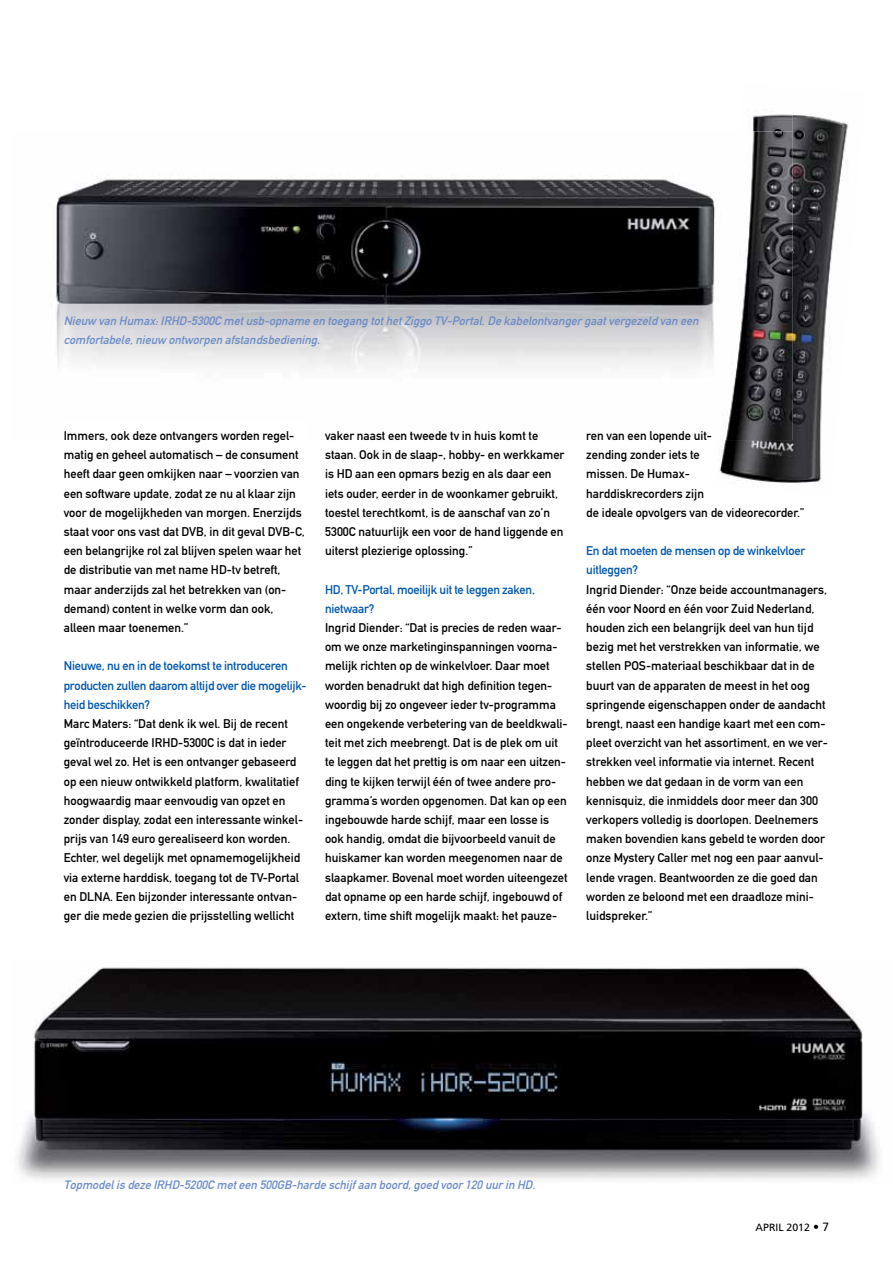
<style>
.page{position:relative;width:893px;height:1263px;background:#fff}
.page>*{position:absolute;margin:0;border:0;box-sizing:border-box;transform-origin:0 0}
.t1{font:12.45px/19.2px "DIN Mittelschrift Alternate";color:#000}
.t2{font:12.45px/19.2px "DIN Mittelschrift Alternate";letter-spacing:-.02em;color:#0058a9}
.t3{font:italic 12px/19.2px "DIN Mittelschrift Alternate";color:#6c8cc7}
.t4{font:10.5px "Frutiger";color:#000}
.s1{font-size:12px}
</style>
<div class="page">
<img style="left:18px;top:967px;width:862px;height:213px">
<img style="left:55px;top:174px;width:655px;height:195px">
<img style="left:710px;top:114px;width:139px;height:370px">
<img style="left:739px;top:114px;width:54px;height:17px">
<img style="left:714px;top:131px;width:79px;height:309px">
<p class="t3" style="left:64px;top:311px;width:639px">Nieuw van Humax:IRHD-5300C metusb-opname en toegang tothetZiggo TV-Portal.De kabelontvangergaatvergezeld van een comfortabele,nieuw ontworpen afstandsbediening.</p>
<p class="t1" style="left:64px;top:426px;width:243px">Immers, ook deze ontvangers worden regel&shy;matig en geheel automatisch – de consument heeft daar geen omkijken naar – voorzien van een software update, zodat ze nu al klaar zijn voor de mogelijkheden van morgen. Enerzijds staat voor ons vast dat DVB, in dit geval DVB-C, een belangrijke rol zal blijven spelen waar het de distributie van met name HD-tv betreft, maar anderzijds zal het betrekken van (on&shy;demand) content in welke vorm dan ook, alleen maar toenemen.”</p>
<p class="t2" style="left:64px;top:656px;width:244px">Nieuwe, nu en in de toekomst te introduceren producten zullen daarom altijd over die mogelijk&shy;heid beschikken?</p>
<p class="t1" style="left:64px;top:714px;width:241px">Marc Maters: “Dat denk ik wel. Bij de recent geïntroduceerde IRHD-5300C is dat in ieder geval wel zo. Het is een ontvanger gebaseerd op een nieuw ontwikkeld platform, kwalitatief hoogwaardig maar eenvoudig van opzet en zonder display, zodat een interessante winkel&shy;prijs van 149 euro gerealiseerd kon worden.<br>Echter, wel degelijk met opnamemogelijkheid via externe harddisk, toegang tot de TV-Portal en DLNA. Een bijzonder interessante ontvan&shy;ger die mede gezien die prijsstelling wellicht</p>
<p class="t1" style="left:325px;top:426px;width:241px">vaker naast een tweede tv in huis komt te staan. Ook in de slaap-, hobby- en werkkamer is HD aan een opmars bezig en als daar een iets ouder, eerder in de woonkamer gebruikt, toestel terechtkomt, is de aanschaf van zo’n 5300C natuurlijk een voor de hand liggende en uiterst plezierige oplossing.”</p>
<p class="t2" style="left:325px;top:579px;width:211px">HD, TV-Portal, moeilijk uit te leggen zaken, nietwaar?</p>
<p class="t1" style="left:325px;top:618px;width:244px">Ingrid Diender: “Dat is precies de reden waar&shy;om we onze marketinginspanningen voorna&shy;melijk richten op de winkelvloer. Daar moet worden benadrukt dat high definition tegen&shy;woordig bij zo ongeveer ieder tv-programma een ongekende verbetering van de beeldkwali&shy;teit met zich meebrengt. Dat is de plek om uit te leggen dat het prettig is om naar een uitzen&shy;ding te kijken terwijl één of twee andere pro&shy;gramma’s worden opgenomen. Dat kan op een ingebouwde harde schijf, maar een losse is ook handig, omdat die bijvoorbeeld vanuit de huiskamer kan worden meegenomen naar de slaapkamer. Bovenal moet worden uiteengezet dat opname op een harde schijf, ingebouwd of extern, time shift mogelijk maakt: het pauze-</p>
<p class="t1" style="left:586px;top:426px;width:219px">ren van een lopende uit-<br>zending zonder iets te<br>missen. De Humax-<br>harddiskrecorders zijn<br>de ideale opvolgers van de videorecorder.”</p>
<p class="t2" style="left:586px;top:541px;width:220px">En dat moeten de mensen op de winkelvloer uitleggen?</p>
<p class="t1" style="left:586px;top:579px;width:243px">Ingrid Diender: “Onze beide accountmanagers, één voor Noord en één voor Zuid Nederland, houden zich een belangrijk deel van hun tijd bezig met het verstrekken van informatie, we stellen POS-materiaal beschikbaar dat in de buurt van de apparaten de meest in het oog springende eigenschappen onder de aandacht brengt, naast een handige kaart met een com&shy;pleet overzicht van het assortiment, en we ver&shy;strekken veel informatie via internet. Recent hebben we dat gedaan in de vorm van een kennisquiz, die inmiddels door meer dan 300 verkopers volledig is doorlopen. Deelnemers maken bovendien kans gebeld te worden door onze Mystery Caller met nog een paar aanvul&shy;lende vragen. Beantwoorden ze die goed dan worden ze beloond met een draadloze mini&shy;luidspreker.”</p>
<p class="t3" style="left:64px;top:1175px;width:476px">Topmodelis deze IRHD-5200C meteen 500GB-harde schijfaan boord,goed voor120 uurin HD.</p>
<p class="t4" style="left:756px;top:1221px;width:75px">APRIL 2012 <span class="s1">• 7</span></p>
</div>
